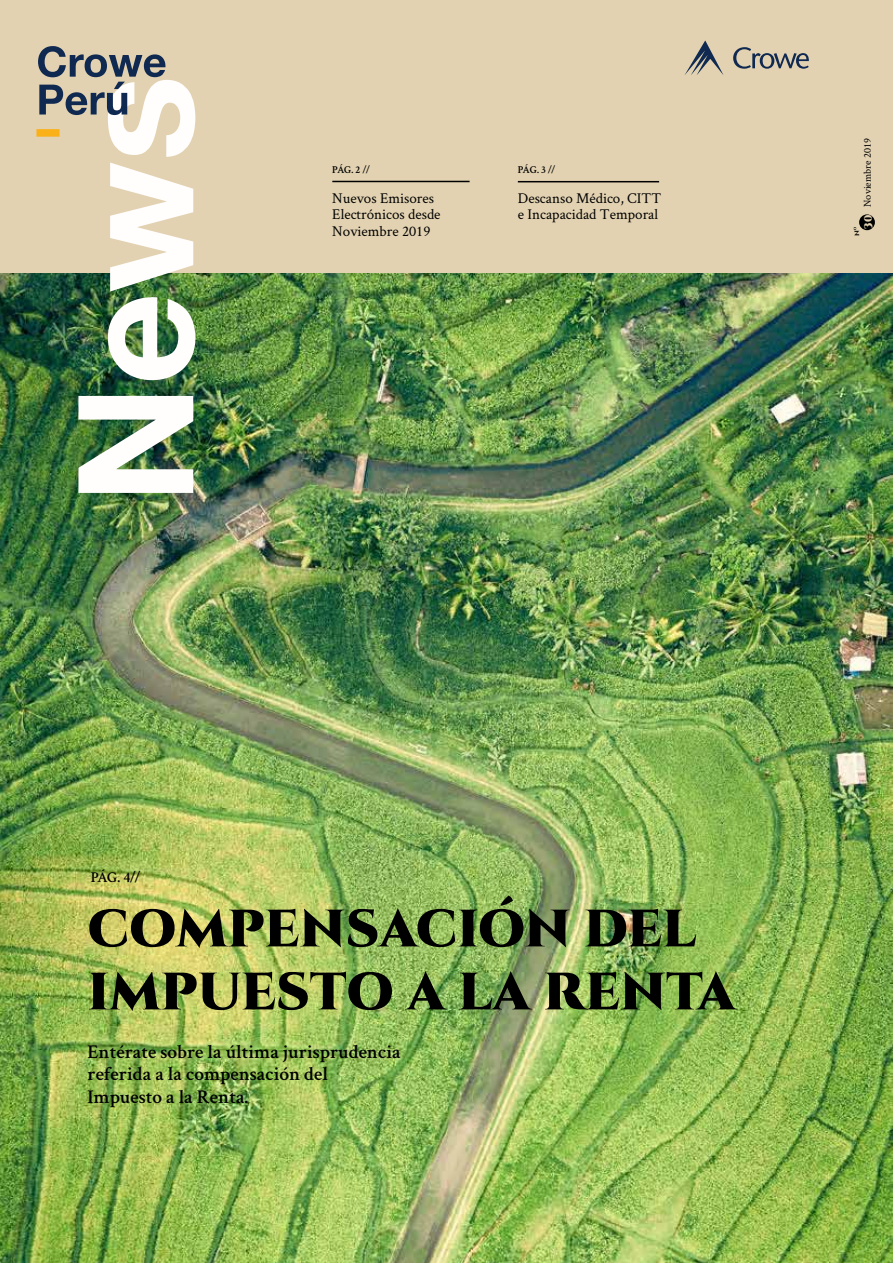
<style>
.page{position:relative;width:893px;height:1263px;background:#fff}
.page>*{position:absolute;margin:0;border:0;box-sizing:border-box;transform-origin:0 0}
.t1{font:900 52.5px/63px "Cinzel";color:#000}
.t2{font:600 19.5px/22.5px "Crimson Text";color:#000}
.t3{font:15px/16.5px "Crimson Text";color:#000}
.t4{font:600 15px "Crimson Text";color:#000}
.t5{font:900 10.65px "Cinzel";color:#e2d2b1}
.t6{font:600 10.5px "Crimson Text";letter-spacing:-.06em;color:#000}
.t7{font:10.5px "Crimson Text";color:#000}
.t8{font:700 7.5px "Cinzel";color:#000}
</style>
<div class="page">
<img style="left:0;top:272px;width:893px;height:991px">
<div style="left:0;top:0;width:893px;height:272px;background:#e2d2b1"></div>
<div style="left:859px;top:214px;width:16px;height:16px;background:#000;border-radius:50%"></div>
<hr style="left:332px;top:181px;width:138px;height:1px;background:#000">
<hr style="left:518px;top:181px;width:141px;height:1px;background:#000">
<svg style="left:733px;top:47px;width:76px;height:22px"></svg>
<svg style="left:685px;top:41px;width:38px;height:34px"></svg>
<img style="left:78px;top:80px;width:117px;height:413px">
<div style="left:36px;top:129px;width:24px;height:8px;background:#fab017"></div>
<svg style="left:38px;top:46px;width:128px;height:69px"></svg>
<p class="t6" style="left:332px;top:162px;width:39px">PÁG. 2 //</p>
<p class="t3" style="left:332px;top:189px;width:110px">Nuevos Emisores<br>Electrónicos desde<br>Noviembre 2019</p>
<p class="t6" style="left:518px;top:162px;width:39px">PÁG. 3 //</p>
<p class="t3" style="left:518px;top:189px;width:145px">Descanso Médico, CITT e Incapacidad Temporal</p>
<p class="t7" style="left:860px;top:207px;width:70px;rotate:-90deg">Noviembre 2019</p>
<p class="t5" style="left:861px;top:229px;width:15px;rotate:-90deg">30</p>
<p class="t8" style="left:852px;top:236px;width:10px;rotate:-90deg">nº</p>
<p class="t4" style="left:91px;top:867px;width:51px">PÁG. 4//</p>
<h1 class="t1" style="left:87px;top:897px;width:649px">COMPENSACIÓN DEL<br>IMPUESTO A LA RENTA</h1>
<h2 class="t2" style="left:87px;top:1039px;width:315px">Entérate sobre la última jurisprudencia referida a la compensación del<br>Impuesto a la Renta.</h2>
</div>
